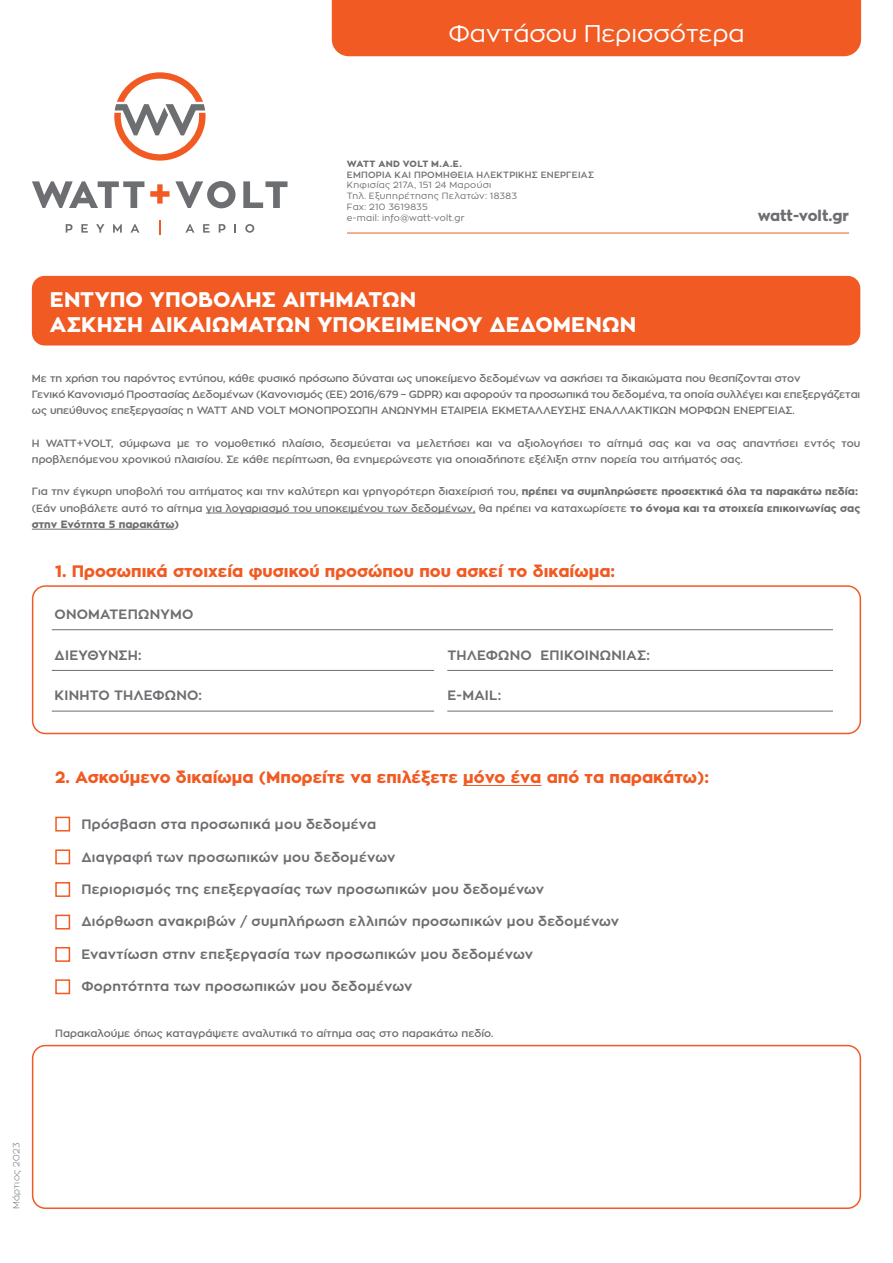
<style>
.page{position:relative;width:893px;height:1263px;background:#fff}
.page>*{position:absolute;margin:0;border:0;box-sizing:border-box;transform-origin:0 0}
.t1{font:24px "Zona Pro";color:#fff}
.t2{font:800 21px/25.2px "Zona Pro";letter-spacing:.005em;color:#fff}
.t3{font:800 16.5px "Zona Pro";color:#f15a22}
.t4{font:800 15px "Zona Pro";color:#6d6e71}
.t5{font:700 13.5px "Zona Pro";letter-spacing:.02em;color:#6d6e71}
.t6{font:600 10.5px/16.2px "Zona Pro";color:#6d6e71}
.t7{font:9px/10.8px "Zona Pro";letter-spacing:.03em;color:#6d6e71}
.t8{font:600 9px "Zona Pro";letter-spacing:.025em;color:#6d6e71}
.t9{font:800 9px "Zona Pro";letter-spacing:.01em;color:#6d6e71}
.t10{font:300 9px "Zona Pro";letter-spacing:.035em;color:#6d6e71}
.s1{font-weight:800}
</style>
<div class="page">
<div style="left:332px;top:0;width:529px;height:56px;background:#f15a22"></div>
<hr style="left:347px;top:233px;width:502px;height:1px;background:#f15a22">
<svg style="left:114px;top:72px;width:92px;height:89px"></svg>
<svg style="left:66px;top:224px;width:7px;height:9px"></svg>
<svg style="left:81px;top:224px;width:7px;height:9px"></svg>
<svg style="left:96px;top:224px;width:8px;height:9px"></svg>
<svg style="left:113px;top:224px;width:9px;height:9px"></svg>
<svg style="left:130px;top:224px;width:9px;height:9px"></svg>
<svg style="left:159px;top:220px;width:2px;height:15px"></svg>
<svg style="left:185px;top:224px;width:9px;height:9px"></svg>
<svg style="left:203px;top:224px;width:7px;height:9px"></svg>
<svg style="left:219px;top:224px;width:7px;height:9px"></svg>
<svg style="left:234px;top:224px;width:2px;height:9px"></svg>
<svg style="left:245px;top:224px;width:9px;height:9px"></svg>
<svg style="left:32px;top:181px;width:112px;height:27px"></svg>
<svg style="left:150px;top:181px;width:86px;height:27px"></svg>
<svg style="left:243px;top:181px;width:45px;height:27px"></svg>
<div style="left:32px;top:276px;width:828px;height:69px;background:#f15a22;border-radius:13px"></div>
<hr style="left:206px;top:513px;width:269px;height:1px;background:#6d6e71">
<hr style="left:32px;top:529px;width:143px;height:1px;background:#6d6e71">
<hr style="left:463px;top:785px;width:78px;height:1px;background:#f15a22">
<div style="left:32px;top:585px;width:829px;height:149px;border:2px solid #f15a22;border-radius:13px"></div>
<div style="left:32px;top:1045px;width:829px;height:164px;border:2px solid #f15a22;border-radius:13px"></div>
<hr style="left:52px;top:629px;width:781px;height:1px;background:#6d6e71">
<hr style="left:52px;top:670px;width:382px;height:1px;background:#6d6e71">
<hr style="left:52px;top:711px;width:382px;height:1px;background:#6d6e71">
<hr style="left:447px;top:670px;width:386px;height:1px;background:#6d6e71">
<hr style="left:447px;top:711px;width:386px;height:1px;background:#6d6e71">
<div style="left:55px;top:817px;width:15px;height:14px;border:2px solid #f15a22"></div>
<div style="left:55px;top:849px;width:15px;height:15px;border:2px solid #f15a22"></div>
<div style="left:55px;top:882px;width:15px;height:15px;border:2px solid #f15a22"></div>
<div style="left:55px;top:915px;width:15px;height:14px;border:2px solid #f15a22"></div>
<div style="left:55px;top:947px;width:15px;height:15px;border:2px solid #f15a22"></div>
<div style="left:55px;top:979px;width:15px;height:15px;border:2px solid #f15a22"></div>
<h1 class="t1" style="left:448px;top:18px;width:298px">Φαντάσου Περισσότερα</h1>
<p class="t9" style="left:347px;top:158px;width:116px">WATT AND VOLT Μ.A.E.</p>
<p class="t8" style="left:347px;top:169px;width:248px">ΕΜΠΟΡΙΑ ΚΑΙ ΠΡΟΜΗΘΕΙΑ ΗΛΕΚΤΡΙΚΗΣ ΕΝΕΡΓΕΙΑΣ</p>
<p class="t7" style="left:347px;top:180px;width:171px">Κηφισίας 217Α, 151 24 Μαρούσι<br>Τηλ. Εξυπηρέτησης Πελατών: 18383<br>Fax: 210 3619835<br>e-mail: info@watt-volt.gr</p>
<h2 class="t2" style="left:50px;top:287px;width:588px">ΕΝΤΥΠΟ ΥΠΟΒΟΛΗΣ ΑΙΤΗΜΑΤΩΝ<br>ΑΣΚΗΣΗ ΔΙΚΑΙΩΜΑΤΩΝ ΥΠΟΚΕΙΜΕΝΟΥ ΔΕΔΟΜΕΝΩΝ</h2>
<h3 class="t4" style="left:758px;top:206px;width:93px">watt-volt.gr</h3>
<p class="t6" style="left:32px;top:370px;width:830px">Με τη χρήση του παρόντος εντύπου, κάθε φυσικό πρόσωπο δύναται ως υποκείμενο δεδομένων να ασκήσει τα δικαιώματα που θεσπίζονται στον<br>Γενικό Κανονισμό Προστασίας Δεδομένων (Κανονισμός (ΕΕ) 2016/679 – GDPR) και αφορούν τα προσωπικά του δεδομένα, τα οποία συλλέγει και επεξεργάζεται ως υπεύθυνος επεξεργασίας η WATT AND VOLT ΜΟΝΟΠΡΌΣΩΠΗ AΝΩΝΥΜΗ ΕΤΑΙΡΕΙΑ ΕΚΜΕΤΑΛΛΕΥΣΗΣ ΕΝΑΛΛΑΚΤΙΚΩΝ ΜΟΡΦΩΝ ΕΝΕΡΓΕΙΑΣ.</p>
<p class="t6" style="left:32px;top:435px;width:830px">Η WATT+VOLT, σύμφωνα με το νομοθετικό πλαίσιο, δεσμεύεται να μελετήσει και να αξιολογήσει το αίτημά σας και να σας απαντήσει εντός του προβλεπόμενου χρονικού πλαισίου. Σε κάθε περίπτωση, θα ενημερώνεστε για οποιαδήποτε εξέλιξη στην πορεία του αιτήματός σας.</p>
<p class="t6" style="left:32px;top:484px;width:830px">Για την έγκυρη υποβολή του αιτήματος και την καλύτερη και γρηγορότερη διαχείρισή του, <span class="s1">πρέπει να συμπληρώσετε προσεκτικά όλα τα παρακάτω πεδία: </span>(Εάν υποβάλετε αυτό το αίτημα για λογαριασμό του υποκειμένου των δεδομένων, θα πρέπει να καταχωρίσετε <span class="s1">το όνομα και τα στοιχεία επικοινωνίας σας στην Ενότητα 5 παρακάτω)</span></p>
<h3 class="t3" style="left:55px;top:560px;width:561px">1. Προσωπικά στοιχεία φυσικού προσώπου που ασκεί το δικαίωμα:</h3>
<p class="t5" style="left:55px;top:606px;width:140px">ΟΝΟΜΑΤΕΠΩΝΥΜΟ</p>
<p class="t5" style="left:55px;top:647px;width:89px">ΔΙΕΥΘΥΝΣΗ:</p>
<p class="t5" style="left:447px;top:647px;width:204px">ΤΗΛΕΦΩΝΟ ΕΠΙΚΟΙΝΩΝΙΑΣ:</p>
<p class="t5" style="left:55px;top:687px;width:149px">ΚΙΝΗΤΟ ΤΗΛΕΦΩΝΟ:</p>
<p class="t5" style="left:447px;top:687px;width:55px">E-MAIL:</p>
<h3 class="t3" style="left:55px;top:767px;width:655px">2. Ασκούμενο δικαίωμα (Μπορείτε να επιλέξετε μόνο ένα από τα παρακάτω):</h3>
<p class="t5" style="left:81px;top:816px;width:296px">Πρόσβαση στα προσωπικά μου δεδομένα</p>
<p class="t5" style="left:81px;top:848px;width:316px">Διαγραφή των προσωπικών μου δεδομένων</p>
<p class="t5" style="left:81px;top:880px;width:464px">Περιορισμός της επεξεργασίας των προσωπικών μου δεδομένων</p>
<p class="t5" style="left:81px;top:913px;width:539px">Διόρθωση ανακριβών / συμπλήρωση ελλιπών προσωπικών μου δεδομένων</p>
<p class="t5" style="left:81px;top:945px;width:453px">Εναντίωση στην επεξεργασία των προσωπικών μου δεδομένων</p>
<p class="t5" style="left:81px;top:978px;width:333px">Φορητότητα των προσωπικών μου δεδομένων</p>
<p class="t6" style="left:55px;top:1025px;width:440px">Παρακαλούμε όπως καταγράψετε αναλυτικά το αίτημα σας στο παρακάτω πεδίο.</p>
<p class="t10" style="left:11px;top:1209px;width:68px;rotate:-90deg">Μάρτιος 2023</p>
</div>
